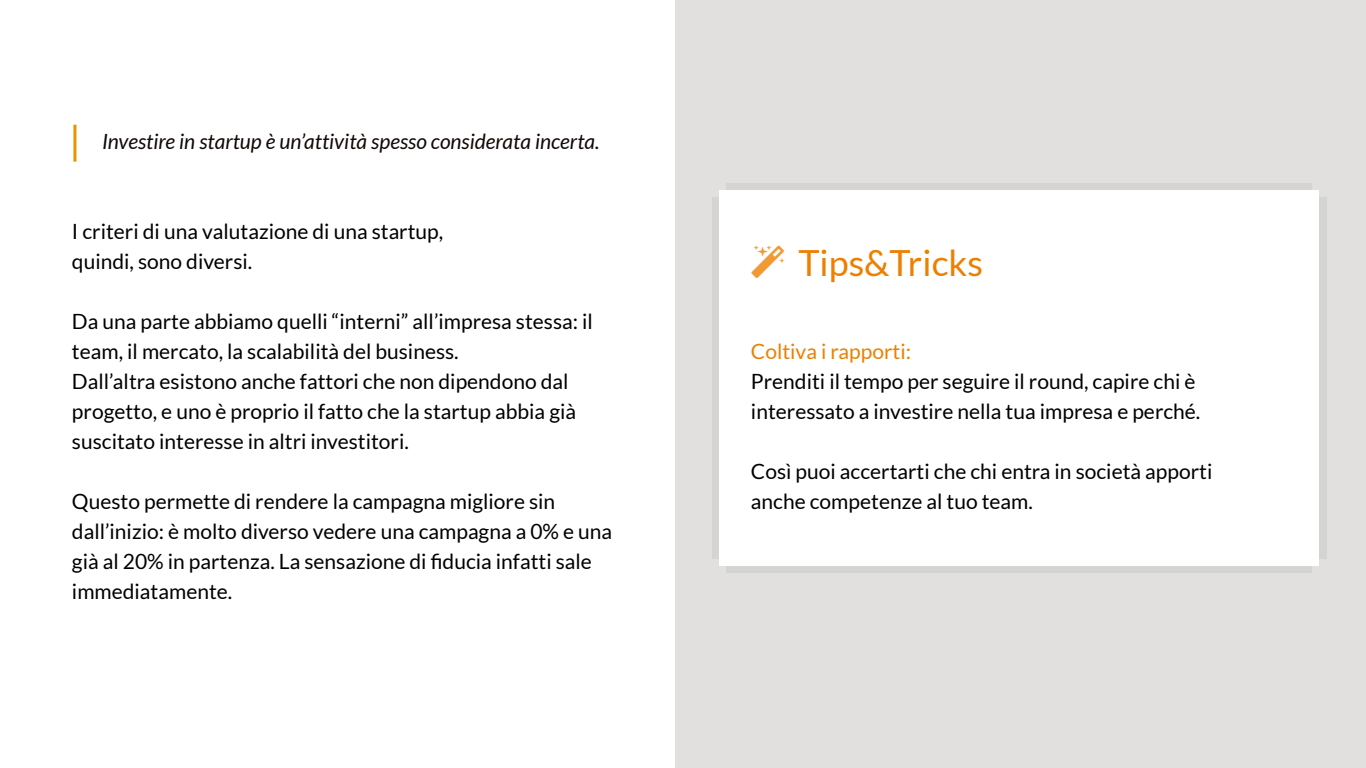
<style>
.page{position:relative;width:1366px;height:768px;background:#fff}
.page>*{position:absolute;margin:0;border:0;box-sizing:border-box;transform-origin:0 0}
.t1{font:36px "Lato";color:#ed8000}
.t2{font:21px/30px "Lato";color:#000}
.t3{font:italic 21px "Lato";color:#100906}
.t4{font:21px "Lato";color:#ed8000}
</style>
<div class="page">
<div style="left:675px;top:0;width:691px;height:768px;background:#e2e0df"></div>
<div style="left:712px;top:197px;width:614px;height:361px;background:#d4d4d3"></div>
<svg style="left:726px;top:183px;width:586px;height:389px;fill:#d4d4d3"></svg>
<div style="left:719px;top:190px;width:600px;height:375px;background:#fff"></div>
<hr style="left:73px;top:125px;width:3px;height:37px;background:#ec9000">
<p class="t3" style="left:102px;top:130px;width:499px">Investire in startup è un’attività spesso considerata incerta.</p>
<p class="t2" style="left:72px;top:216px;width:373px">I criteri di una valutazione di una startup, quindi, sono diversi.</p>
<p class="t2" style="left:72px;top:306px;width:522px">Da una parte abbiamo quelli “interni” all’impresa stessa: il team, il mercato, la scalabilità del business.<br>Dall’altra esistono anche fattori che non dipendono dal progetto, e uno è proprio il fatto che la startup abbia già suscitato interesse in altri investitori.</p>
<p class="t2" style="left:72px;top:486px;width:542px">Questo permette di rendere la campagna migliore sin dall’inizio: è molto diverso vedere una campagna a 0% e una già al 20% in partenza. La sensazione di fiducia infatti sale immediatamente.</p>
<h1 class="t1" style="left:798px;top:243px;width:186px">Tips&amp;Tricks</h1>
<p class="t4" style="left:751px;top:340px;width:162px">Coltiva i rapporti:</p>
<p class="t2" style="left:751px;top:367px;width:451px">Prenditi il tempo per seguire il round, capire chi è interessato a investire nella tua impresa e perché.</p>
<p class="t2" style="left:751px;top:457px;width:463px">Così puoi accertarti che chi entra in società apporti anche competenze al tuo team.</p>
</div>
